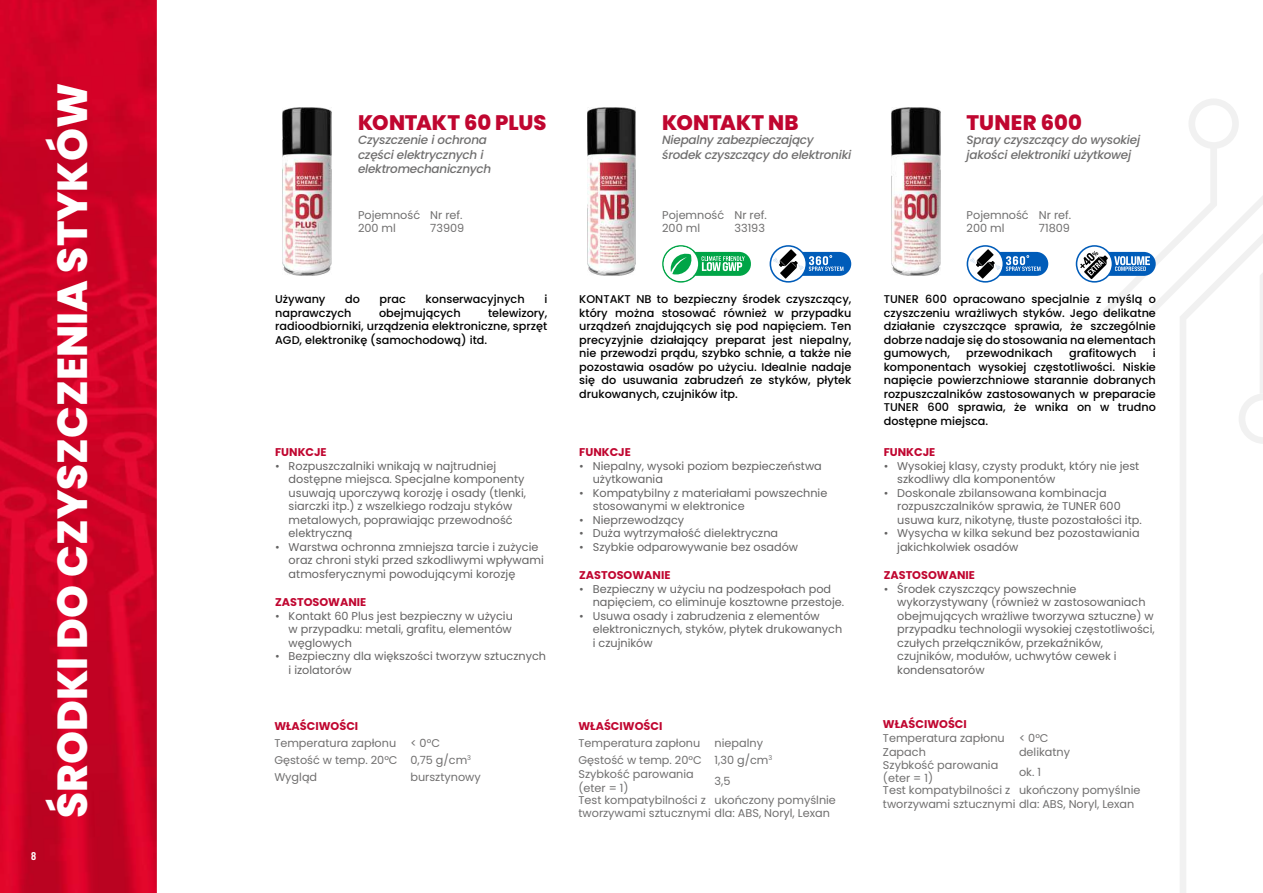
<style>
.page{position:relative;width:1263px;height:893px;background:#fff}
.page>*{position:absolute;margin:0;border:0;box-sizing:border-box;transform-origin:0 0}
.t1{font:800 42px "Poppins";color:#fff}
.t2{font:800 21px "Poppins";color:#c00630}
.t3{font:italic 500 12px/14.4px "Poppins";letter-spacing:-.02em;color:#706f6f}
.t4{font:11.25px/13.5px "Poppins";color:#646363}
.t5{font:500 11.25px/13.5px "Poppins";color:#000;text-align:justify}
.t6{font:11.25px/13.5px "Poppins";color:#706f6f}
.t7{font:700 11.25px "Poppins";color:#c00630}
.t8{font:11.25px "Bebas Neue Pro Sm E Eb";color:#fff}
</style>
<div class="page">
<img style="left:0;top:0;width:157px;height:893px">
<div style="left:1180px;top:456px;width:6px;height:437px;background:#f1f1f1"></div>
<svg style="left:967px;top:245px;width:81px;height:38px"></svg>
<svg style="left:1076px;top:99px;width:187px;height:345px"></svg>
<svg style="left:662px;top:245px;width:89px;height:38px"></svg>
<svg style="left:770px;top:245px;width:81px;height:38px"></svg>
<img style="left:587px;top:108px;width:49px;height:168px">
<img style="left:283px;top:108px;width:49px;height:168px">
<img style="left:892px;top:108px;width:49px;height:168px">
<h1 class="t1" style="left:48px;top:818px;width:736px;rotate:-90deg">ŚRODKI DO CZYSZCZENIA STYKÓW</h1>
<p class="t8" style="left:31px;top:849px;width:7px">8</p>
<h2 class="t2" style="left:358px;top:110px;width:190px">KONTAKT 60 PLUS</h2>
<p class="t3" style="left:358px;top:133px;width:135px">Czyszczenie i ochrona części elektrycznych i elektromechanicznych</p>
<h2 class="t2" style="left:662px;top:110px;width:138px">KONTAKT NB</h2>
<p class="t3" style="left:662px;top:133px;width:191px">Niepalny zabezpieczający środek czyszczący do elektroniki</p>
<h2 class="t2" style="left:967px;top:110px;width:117px">TUNER 600</h2>
<p class="t3" style="left:967px;top:133px;width:175px">Spray czyszczący do wysokiej jakości elektroniki użytkowej</p>
<p class="t6" style="left:358px;top:209px;width:106px;line-height:12.8px">Pojemność Nr ref.<br>200 ml</p>
<p class="t6" style="left:430px;top:221px;width:36px">73909</p>
<p class="t6" style="left:662px;top:209px;width:106px;line-height:12.8px">Pojemność Nr ref.<br>200 ml</p>
<p class="t6" style="left:734px;top:221px;width:32px">33193</p>
<p class="t6" style="left:967px;top:209px;width:106px;line-height:12.8px">Pojemność Nr ref.<br>200 ml</p>
<p class="t6" style="left:1039px;top:221px;width:32px">71809</p>
<p class="t5" style="left:275px;top:292px;width:52px">Używany</p>
<p class="t5" style="left:345px;top:292px;width:16px">do</p>
<p class="t5" style="left:380px;top:292px;width:28px">prac</p>
<p class="t5" style="left:426px;top:292px;width:101px">konserwacyjnych</p>
<p class="t5" style="left:544px;top:292px;width:4px">i</p>
<p class="t5" style="left:275px;top:306px;width:78px">naprawczych</p>
<p class="t5" style="left:379px;top:306px;width:83px">obejmujących</p>
<p class="t5" style="left:275px;top:306px;width:274px;text-indent:213px">telewizory, radioodbiorniki, urządzenia elektroniczne, sprzęt AGD, elektronikę (samochodową) itd.</p>
<p class="t7" style="left:275px;top:446px;width:53px">FUNKCJE</p>
<p class="t4" style="left:289px;top:459px;width:239px;text-indent:-14px">• Rozpuszczalniki wnikają w najtrudniej dostępne miejsca. Specjalne komponenty usuwają uporczywą korozję i osady (tlenki, siarczki itp.) z wszelkiego rodzaju styków metalowych, poprawiając przewodność elektryczną</p>
<p class="t4" style="left:289px;top:540px;width:257px;text-indent:-14px">• Warstwa ochronna zmniejsza tarcie i zużycie oraz chroni styki przed szkodliwymi wpływami atmosferycznymi powodującymi korozję</p>
<p class="t7" style="left:275px;top:596px;width:93px">ZASTOSOWANIE</p>
<p class="t4" style="left:289px;top:609px;width:226px;text-align:justify;text-indent:-14px">• Kontakt 60 Plus jest bezpieczny w użyciu w przypadku: metali, grafitu, elementów węglowych</p>
<p class="t4" style="left:289px;top:650px;width:259px;text-indent:-14px">• Bezpieczny dla większości tworzyw sztucznych i izolatorów</p>
<p class="t5" style="left:579px;top:292px;width:274px">KONTAKT NB to bezpieczny środek czyszczący, który można stosować również w przypadku urządzeń znajdujących się pod napięciem. Ten precyzyjnie działający preparat jest niepalny, nie przewodzi prądu, szybko schnie, a także nie pozostawia osadów po użyciu. Idealnie nadaje się do usuwania zabrudzeń ze styków, płytek drukowanych, czujników itp.</p>
<p class="t7" style="left:579px;top:446px;width:53px">FUNKCJE</p>
<p class="t4" style="left:593px;top:459px;width:231px;text-indent:-14px">• Niepalny, wysoki poziom bezpieczeństwa użytkowania</p>
<p class="t4" style="left:593px;top:486px;width:236px;text-indent:-14px">• Kompatybilny z materiałami powszechnie stosowanymi w elektronice</p>
<p class="t4" style="left:579px;top:513px;width:106px">• Nieprzewodzący</p>
<p class="t4" style="left:579px;top:527px;width:200px">• Duża wytrzymałość dielektryczna</p>
<p class="t4" style="left:579px;top:540px;width:220px">• Szybkie odparowywanie bez osadów</p>
<p class="t7" style="left:579px;top:569px;width:93px">ZASTOSOWANIE</p>
<p class="t4" style="left:593px;top:582px;width:253px;text-indent:-14px">• Bezpieczny w użyciu na podzespołach pod napięciem, co eliminuje kosztowne przestoje.</p>
<p class="t4" style="left:593px;top:609px;width:251px;text-indent:-14px">• Usuwa osady i zabrudzenia z elementów elektronicznych, styków, płytek drukowanych i czujników</p>
<p class="t5" style="left:884px;top:292px;width:274px">TUNER 600 opracowano specjalnie z myślą o czyszczeniu wrażliwych styków. Jego delikatne działanie czyszczące sprawia, że szczególnie dobrze nadaje się do stosowania na elementach gumowych,</p>
<p class="t5" style="left:966px;top:346px;width:88px">przewodnikach</p>
<p class="t5" style="left:1069px;top:346px;width:69px">grafitowych</p>
<p class="t5" style="left:884px;top:346px;width:274px;text-indent:269px">i komponentach wysokiej częstotliwości. Niskie napięcie powierzchniowe starannie dobranych rozpuszczalników zastosowanych w preparacie TUNER 600 sprawia, że wnika on w trudno dostępne miejsca.</p>
<p class="t7" style="left:884px;top:446px;width:53px">FUNKCJE</p>
<p class="t4" style="left:897px;top:459px;width:244px;text-indent:-14px">• Wysokiej klasy, czysty produkt, który nie jest szkodliwy dla komponentów</p>
<p class="t4" style="left:897px;top:486px;width:246px;text-indent:-14px">• Doskonale zbilansowana kombinacja rozpuszczalników sprawia, że TUNER 600 usuwa kurz, nikotynę, tłuste pozostałości itp.</p>
<p class="t4" style="left:897px;top:527px;width:244px;text-indent:-14px">• Wysycha w kilka sekund bez pozostawiania jakichkolwiek osadów</p>
<p class="t7" style="left:884px;top:569px;width:93px">ZASTOSOWANIE</p>
<p class="t4" style="left:897px;top:582px;width:259px;text-indent:-14px">• Środek czyszczący powszechnie wykorzystywany (również w zastosowaniach obejmujących wrażliwe tworzywa sztuczne) w przypadku technologii wysokiej częstotliwości, czułych przełączników, przekaźników, czujników, modułów, uchwytów cewek i kondensatorów</p>
<p class="t7" style="left:274px;top:719px;width:85px">WŁAŚCIWOŚCI</p>
<p class="t6" style="left:274px;top:736px;width:123px">Temperatura zapłonu</p>
<p class="t6" style="left:274px;top:734px;width:198px;line-height:17px;text-indent:136px">&lt; 0°C<br>Gęstość w temp. 20°C 0,75 g/cm<sup>3<br></sup>Wygląd</p>
<p class="t6" style="left:410px;top:770px;width:72px">bursztynowy</p>
<p class="t7" style="left:578px;top:719px;width:85px">WŁAŚCIWOŚCI</p>
<p class="t6" style="left:578px;top:736px;width:123px">Temperatura zapłonu</p>
<p class="t6" style="left:578px;top:734px;width:195px;line-height:17px;text-indent:136px">niepalny<br>Gęstość w temp. 20°C 1,30 g/cm<sup>3</sup></p>
<p class="t6" style="left:578px;top:768px;width:117px">Szybkość parowania (eter = 1)</p>
<p class="t6" style="left:714px;top:774px;width:17px">3,5</p>
<p class="t6" style="left:578px;top:793px;width:253px">Test kompatybilności z<br>tworzywami sztucznymi dla: ABS, Noryl, Lexan</p>
<p class="t6" style="left:714px;top:793px;width:123px">ukończony pomyślnie</p>
<p class="t7" style="left:883px;top:718px;width:85px">WŁAŚCIWOŚCI</p>
<p class="t6" style="left:883px;top:731px;width:123px">Temperatura zapłonu</p>
<p class="t6" style="left:1019px;top:731px;width:31px">&lt; 0°C</p>
<p class="t6" style="left:883px;top:745px;width:44px">Zapach</p>
<p class="t6" style="left:1019px;top:745px;width:53px">delikatny</p>
<p class="t6" style="left:883px;top:758px;width:117px">Szybkość parowania (eter = 1)</p>
<p class="t6" style="left:1019px;top:765px;width:23px">ok. 1</p>
<p class="t6" style="left:883px;top:784px;width:253px">Test kompatybilności z<br>tworzywami sztucznymi dla: ABS, Noryl, Lexan</p>
<p class="t6" style="left:1019px;top:784px;width:123px">ukończony pomyślnie</p>
</div>
